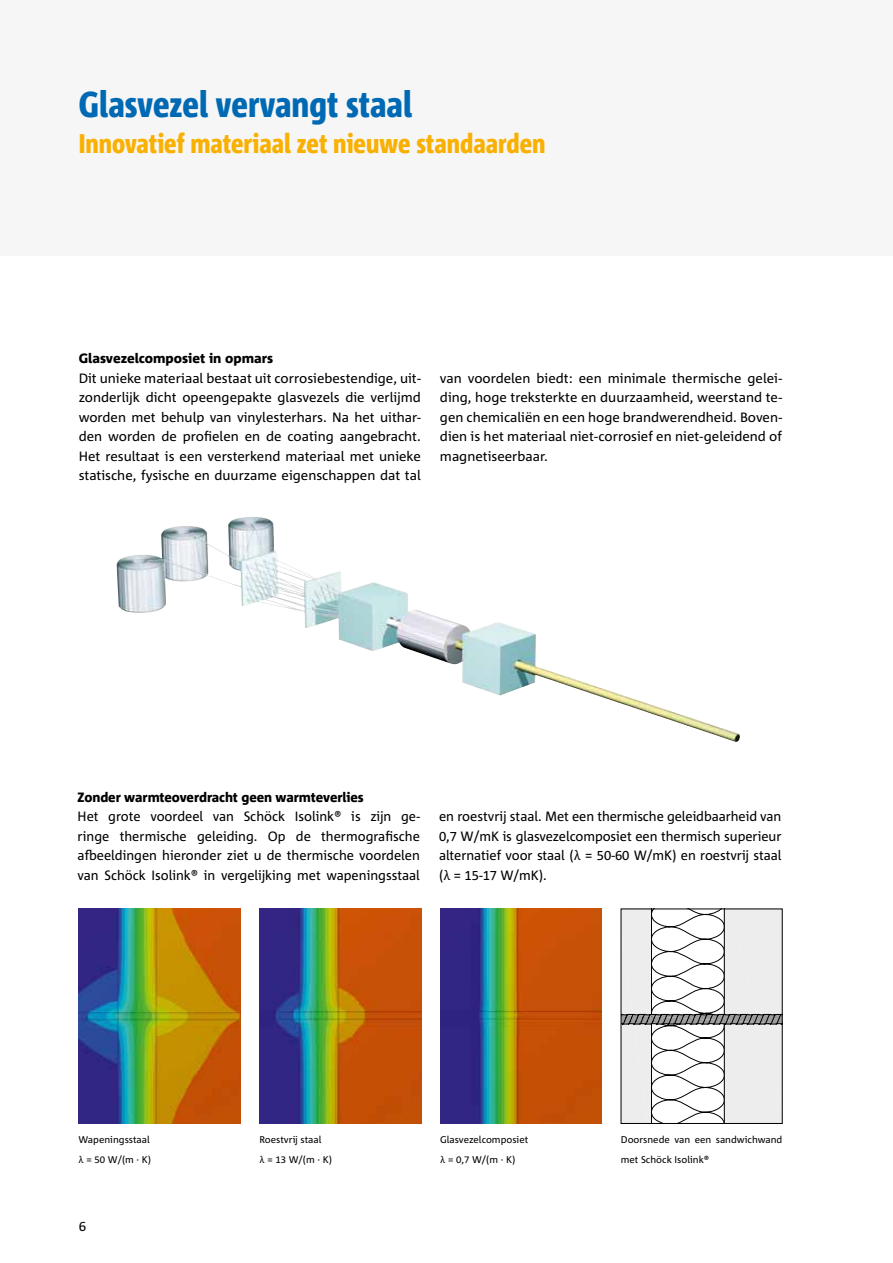
<style>
.page{position:relative;width:893px;height:1263px;background:#fff}
.page>*{position:absolute;margin:0;border:0;box-sizing:border-box;transform-origin:0 0}
.t1{font:800 condensed 36px "Corpid Schoeck";color:#0069b4}
.t2{font:800 condensed 27px "Corpid Schoeck";color:#f9b000}
.t3{font:13.5px/19.5px "Corpid Schoeck";color:#000;text-align:justify}
.t4{font:800 13.5px "Corpid Schoeck";letter-spacing:-.005em;color:#000}
.t5{font:9.75px/19.5px "Corpid Schoeck";color:#000}
</style>
<div class="page">
<div style="left:0;top:0;width:893px;height:255px;background:#f6f6f6"></div>
<svg style="left:116px;top:517px;width:624px;height:225px"></svg>
<img style="left:117px;top:521px;width:455px;height:174px">
<img style="left:79px;top:909px;width:161px;height:215px">
<img style="left:259px;top:909px;width:162px;height:215px">
<img style="left:440px;top:909px;width:162px;height:215px">
<svg style="left:623px;top:911px;width:157px;height:211px"></svg>
<h1 class="t1" style="left:79px;top:82px;width:335px">Glasvezel vervangt staal</h1>
<h2 class="t2" style="left:79px;top:127px;width:468px">Innovatief materiaal zet nieuwe standaarden</h2>
<p class="t4" style="left:79px;top:350px;width:196px">Glasvezelcomposiet in opmars</p>
<p class="t3" style="left:79px;top:368px;width:344px">Dit unieke materiaal bestaat uit corrosiebestendige, uit&shy;zonderlijk dicht opeengepakte glasvezels die verlijmd worden met behulp van vinylesterhars. Na het uithar&shy;den worden de profielen en de coating aangebracht.<br>Het resultaat is een versterkend materiaal met unieke statische, fysische en duurzame eigenschappen dat tal</p>
<p class="t3" style="left:440px;top:368px;width:344px">van voordelen biedt: een minimale thermische gelei&shy;ding, hoge treksterkte en duurzaamheid, weerstand te&shy;gen chemicaliën en een hoge brandwerendheid. Boven&shy;dien is het materiaal niet-corrosief en niet-geleidend of magnetiseerbaar.</p>
<p class="t4" style="left:78px;top:789px;width:288px">Zonder warmteoverdracht geen warmteverlies</p>
<p class="t3" style="left:78px;top:807px;width:344px">Het grote voordeel van Schöck Isolink® is zijn ge&shy;ringe thermische geleiding. Op de thermografische afbeeldingen hieronder ziet u de thermische voordelen van Schöck Isolink® in vergelijking met wapeningsstaal</p>
<p class="t3" style="left:439px;top:807px;width:344px">en roestvrij staal. Met een thermische geleidbaarheid van 0,7 W/mK is glasvezelcomposiet een thermisch superieur alternatief voor staal (λ = 50-60 W/mK) en roestvrij staal (λ = 15-17 W/mK).</p>
<p class="t5" style="left:79px;top:1130px;width:74px">Wapeningsstaal λ = 50 W/(m · K)</p>
<p class="t5" style="left:259px;top:1130px;width:74px">Roestvrij staal<br>λ = 13 W/(m · K)</p>
<p class="t5" style="left:440px;top:1130px;width:90px">Glasvezelcomposiet λ = 0,7 W/(m · K)</p>
<p class="t3" style="left:79px;top:1216px;width:9px">6</p>
<p class="t5" style="left:621px;top:1130px;width:163px">Doorsnede van een sandwichwand met Schöck Isolink®</p>
</div>
